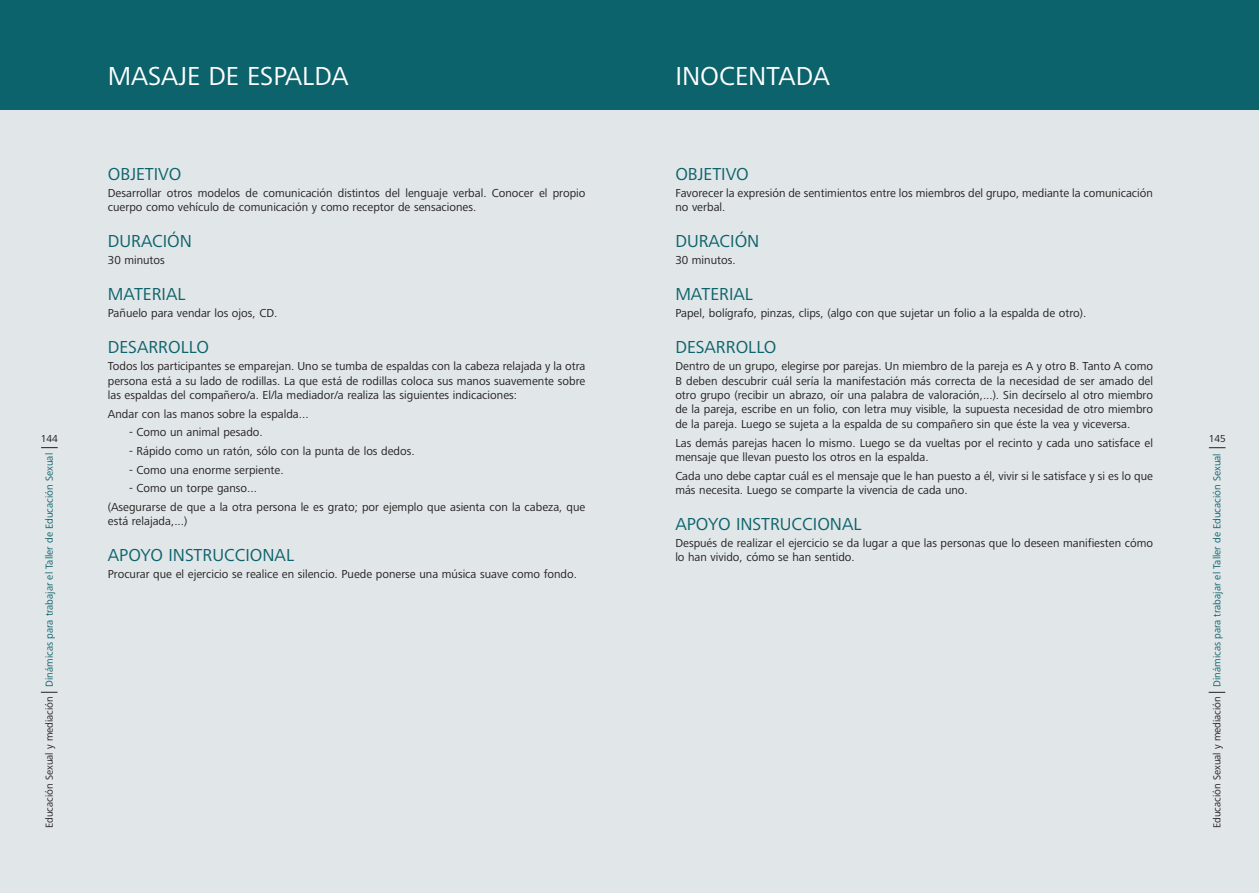
<style>
.page{position:relative;width:1259px;height:893px;background:#fff}
.page>*{position:absolute;margin:0;border:0;box-sizing:border-box;transform-origin:0 0}
.t1{font:27px "Frutiger Next LT";color:#fff}
.t2{font:18px "Frutiger Next LT";color:#0c636b}
.t3{font:12px/14.4px "Frutiger Next LT";color:#231f20}
.t4{font:10.5px "Frutiger Next LT";color:#0c636b}
.t5{font:10.5px "Frutiger Next LT";color:#231f20}
.s1{color:#231f20}
</style>
<div class="page">
<div style="left:629px;top:0;width:630px;height:893px;background:#e1e6e8"></div>
<svg style="left:1208px;top:692px;width:17px;height:1px"></svg>
<svg style="left:1209px;top:447px;width:16px;height:1px"></svg>
<div style="left:629px;top:0;width:630px;height:110px;background:#0c636b"></div>
<div style="left:0;top:0;width:629px;height:893px;background:#e1e6e8"></div>
<svg style="left:41px;top:692px;width:16px;height:1px"></svg>
<svg style="left:41px;top:447px;width:17px;height:1px"></svg>
<div style="left:0;top:0;width:629px;height:110px;background:#0c636b"></div>
<p class="t5" style="left:41px;top:435px;width:19px">144</p>
<p class="t4" style="left:46px;top:828px;width:376px;rotate:-90deg"><span class="s1">Educación Sexual y mediación</span> Dinámicas para trabajar el Taller de Educación Sexual</p>
<p class="t1" style="left:108px;top:67px;width:242px">MASAJE DE ESPALDA</p>
<p class="t2" style="left:108px;top:168px;width:75px">OBJETIVO</p>
<p class="t3" style="left:108px;top:187px;width:479px">Desarrollar otros modelos de comunicación distintos del lenguaje verbal. Conocer el propio cuerpo como vehículo de comunicación y como receptor de sensaciones.</p>
<p class="t2" style="left:108px;top:235px;width:86px">DURACIÓN</p>
<p class="t3" style="left:108px;top:254px;width:59px">30 minutos</p>
<p class="t2" style="left:108px;top:288px;width:79px">MATERIAL</p>
<p class="t3" style="left:108px;top:307px;width:171px">Pañuelo para vendar los ojos, CD.</p>
<p class="t2" style="left:108px;top:341px;width:103px">DESARROLLO</p>
<p class="t3" style="left:108px;top:360px;width:479px;text-align:justify">Todos los participantes se emparejan. Uno se tumba de espaldas con la cabeza relajada y la otra persona está a su lado de rodillas. La que está de rodillas coloca sus manos suavemente sobre las espaldas del compañero/a. El/la mediador/a realiza las siguientes indicaciones:</p>
<p class="t3" style="left:108px;top:408px;width:202px">Andar con las manos sobre la espalda...</p>
<p class="t3" style="left:129px;top:426px;width:135px">- Como un animal pesado.</p>
<p class="t3" style="left:129px;top:445px;width:287px">- Rápido como un ratón, sólo con la punta de los dedos.</p>
<p class="t3" style="left:129px;top:464px;width:156px">- Como una enorme serpiente.</p>
<p class="t3" style="left:108px;top:480px;width:479px;line-height:18.6px;text-indent:21px">- Como un torpe ganso...<br>(Asegurarse de que a la otra persona le es grato; por ejemplo que asienta con la cabeza, que</p>
<p class="t3" style="left:108px;top:515px;width:81px">está relajada,...)</p>
<p class="t2" style="left:108px;top:549px;width:188px">APOYO INSTRUCCIONAL</p>
<p class="t3" style="left:108px;top:568px;width:471px">Procurar que el ejercicio se realice en silencio. Puede ponerse una música suave como fondo.</p>
<p class="t1" style="left:675px;top:67px;width:156px">INOCENTADA</p>
<p class="t2" style="left:675px;top:168px;width:75px">OBJETIVO</p>
<p class="t3" style="left:675px;top:187px;width:479px">Favorecer la expresión de sentimientos entre los miembros del grupo, mediante la comunicación no verbal.</p>
<p class="t2" style="left:675px;top:235px;width:86px">DURACIÓN</p>
<p class="t3" style="left:675px;top:254px;width:62px">30 minutos.</p>
<p class="t2" style="left:675px;top:288px;width:79px">MATERIAL</p>
<p class="t3" style="left:675px;top:307px;width:412px">Papel, bolígrafo, pinzas, clips, (algo con que sujetar un folio a la espalda de otro).</p>
<p class="t2" style="left:675px;top:341px;width:103px">DESARROLLO</p>
<p class="t3" style="left:675px;top:360px;width:479px;text-align:justify">Dentro de un grupo, elegirse por parejas. Un miembro de la pareja es A y otro B. Tanto A como B deben descubrir cuál sería la manifestación más correcta de la necesidad de ser amado del otro grupo (recibir un abrazo, oír una palabra de valoración,...). Sin decírselo al otro miembro de la pareja, escribe en un folio, con letra muy visible, la supuesta necesidad de otro miembro de la pareja. Luego se sujeta a la espalda de su compañero sin que éste la vea y viceversa.</p>
<p class="t3" style="left:675px;top:437px;width:479px">Las demás parejas hacen lo mismo. Luego se da vueltas por el recinto y cada uno satisface el mensaje que llevan puesto los otros en la espalda.</p>
<p class="t3" style="left:675px;top:470px;width:479px">Cada uno debe captar cuál es el mensaje que le han puesto a él, vivir si le satisface y si es lo que más necesita. Luego se comparte la vivencia de cada uno.</p>
<p class="t2" style="left:675px;top:518px;width:188px">APOYO INSTRUCCIONAL</p>
<p class="t3" style="left:675px;top:537px;width:479px">Después de realizar el ejercicio se da lugar a que las personas que lo deseen manifiesten cómo lo han vivido, cómo se han sentido.</p>
<p class="t5" style="left:1208px;top:435px;width:19px">145</p>
<p class="t4" style="left:1213px;top:828px;width:376px;rotate:-90deg"><span class="s1">Educación Sexual y mediación</span> Dinámicas para trabajar el Taller de Educación Sexual</p>
</div>
